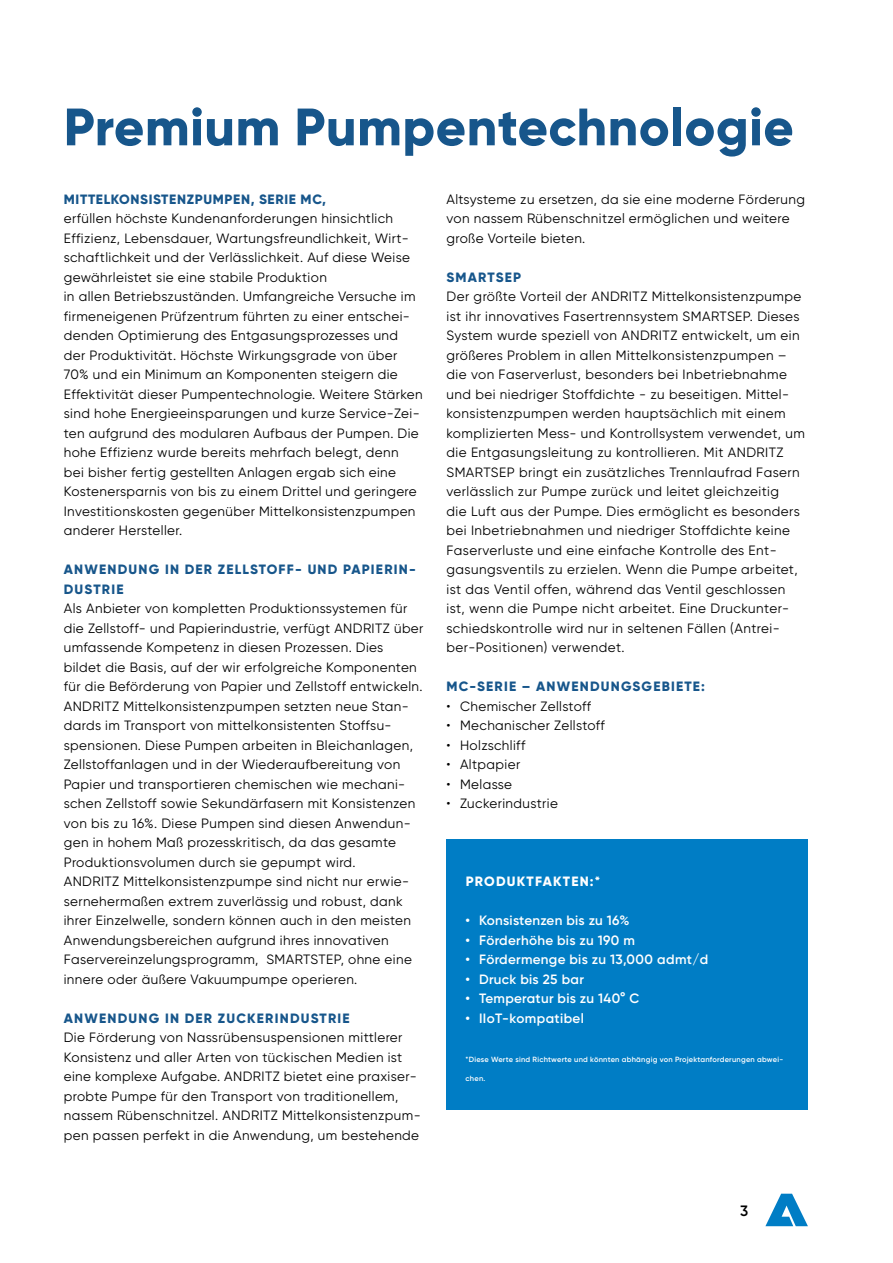
<style>
.page{position:relative;width:893px;height:1263px;background:#fff}
.page>*{position:absolute;margin:0;border:0;box-sizing:border-box;transform-origin:0 0}
.ANDRITZ_Level_2-3_He{font:800 52.5px "Gilroy";letter-spacing:.01em;color:#17568b}
.ANDRITZ_Level_2-3_Fo{font:600 15px "Gilroy";color:#000}
.ANDRITZ_Level_2-3_Bu{font:13.5px/19.5px "Gilroy";letter-spacing:.03em;color:#000}
.ANDRITZ_Level_2-3_Bu-2{font:600 13.5px "Gilroy";letter-spacing:.02em;color:#fff}
.ANDRITZ_Level_2-3_Su{font:800 13.5px/19.5px "Gilroy";letter-spacing:.09em;color:#17568b}
.ANDRITZ_Level_2-3_Su-2{font:800 13.5px "Gilroy";letter-spacing:.05em;color:#17568b}
.ANDRITZ_Level_2-3_Su-3{font:800 13.5px "Gilroy";letter-spacing:.09em;color:#fff}
.ANDRITZ_Level_2-3_Bu-3{font:600 7.5px "Gilroy";letter-spacing:.03em;color:#fff}
</style>
<div class="page">
<svg style="left:765px;top:1194px;width:43px;height:32px"></svg>
<div style="left:446px;top:839px;width:362px;height:271px;background:#007dc5"></div>
<p class="ANDRITZ_Level_2-3_He" style="left:64px;top:94px;width:731px">Premium Pumpentechnologie</p>
<p class="ANDRITZ_Level_2-3_Su-2" style="left:64px;top:191px;width:264px">MITTELKONSISTENZPUMPEN, SERIE MC,</p>
<p class="ANDRITZ_Level_2-3_Bu" style="left:64px;top:209px;width:348px">erfüllen höchste Kundenanforderungen hinsichtlich Effizienz, Lebensdauer, Wartungsfreundlichkeit, Wirt&shy;schaftlichkeit und der Verlässlichkeit. Auf diese Weise gewährleistet sie eine stabile Produktion</p>
<p class="ANDRITZ_Level_2-3_Bu" style="left:64px;top:287px;width:360px">in allen Betriebszuständen. Umfangreiche Versuche im firmeneigenen Prüfzentrum führten zu einer entschei&shy;denden Optimierung des Entgasungsprozesses und der Produktivität. Höchste Wirkungsgrade von über 70% und ein Minimum an Komponenten steigern die Effektivität dieser Pumpentechnologie. Weitere Stärken sind hohe Energieeinsparungen und kurze Service-Zei&shy;ten aufgrund des modularen Aufbaus der Pumpen. Die hohe Effizienz wurde bereits mehrfach belegt, denn<br>bei bisher fertig gestellten Anlagen ergab sich eine Kostenersparnis von bis zu einem Drittel und geringere Investitionskosten gegenüber Mittelkonsistenzpumpen</p>
<p class="ANDRITZ_Level_2-3_Bu" style="left:64px;top:521px;width:120px">anderer Hersteller.</p>
<p class="ANDRITZ_Level_2-3_Su" style="left:64px;top:560px;width:353px">ANWENDUNG IN DER ZELLSTOFF- UND PAPIERIN-<br>DUSTRIE</p>
<p class="ANDRITZ_Level_2-3_Bu" style="left:64px;top:599px;width:361px">Als Anbieter von kompletten Produktionssystemen für die Zellstoff- und Papierindustrie, verfügt ANDRITZ über umfassende Kompetenz in diesen Prozessen. Dies</p>
<p class="ANDRITZ_Level_2-3_Bu" style="left:64px;top:657px;width:360px">bildet die Basis, auf der wir erfolgreiche Komponenten für die Beförderung von Papier und Zellstoff entwickeln.<br>ANDRITZ Mittelkonsistenzpumpen setzten neue Stan&shy;dards im Transport von mittelkonsistenten Stoffsu&shy;spensionen. Diese Pumpen arbeiten in Bleichanlagen, Zellstoffanlagen und in der Wiederaufbereitung von</p>
<p class="ANDRITZ_Level_2-3_Bu" style="left:64px;top:774px;width:353px">Papier und transportieren chemischen wie mechani&shy;schen Zellstoff sowie Sekundärfasern mit Konsistenzen von bis zu 16%. Diese Pumpen sind diesen Anwendun&shy;gen in hohem Maß prozesskritisch, da das gesamte Produktionsvolumen durch sie gepumpt wird.</p>
<p class="ANDRITZ_Level_2-3_Bu" style="left:64px;top:872px;width:350px">ANDRITZ Mittelkonsistenzpumpe sind nicht nur erwie&shy;sernehermaßen extrem zuverlässig und robust, dank ihrer Einzelwelle, sondern können auch in den meisten Anwendungsbereichen aufgrund ihres innovativen Faservereinzelungsprogramm, SMARTSTEP, ohne eine innere oder äußere Vakuumpumpe operieren.</p>
<p class="ANDRITZ_Level_2-3_Su" style="left:64px;top:1008px;width:287px">ANWENDUNG IN DER ZUCKERINDUSTRIE</p>
<p class="ANDRITZ_Level_2-3_Bu" style="left:64px;top:1028px;width:358px">Die Förderung von Nassrübensuspensionen mittlerer Konsistenz und aller Arten von tückischen Medien ist eine komplexe Aufgabe. ANDRITZ bietet eine praxiser&shy;probte Pumpe für den Transport von traditionellem, nassem Rübenschnitzel. ANDRITZ Mittelkonsistenzpum&shy;pen passen perfekt in die Anwendung, um bestehende</p>
<p class="ANDRITZ_Level_2-3_Bu" style="left:446px;top:189px;width:360px">Altsysteme zu ersetzen, da sie eine moderne Förderung von nassem Rübenschnitzel ermöglichen und weitere große Vorteile bieten.</p>
<p class="ANDRITZ_Level_2-3_Su" style="left:447px;top:267px;width:76px">SMARTSEP</p>
<p class="ANDRITZ_Level_2-3_Bu" style="left:446px;top:287px;width:360px">Der größte Vorteil der ANDRITZ Mittelkonsistenzpumpe ist ihr innovatives Fasertrennsystem SMARTSEP. Dieses System wurde speziell von ANDRITZ entwickelt, um ein größeres Problem in allen Mittelkonsistenzpumpen – die von Faserverlust, besonders bei Inbetriebnahme und bei niedriger Stoffdichte - zu beseitigen. Mittel&shy;konsistenzpumpen werden hauptsächlich mit einem komplizierten Mess- und Kontrollsystem verwendet, um die Entgasungsleitung zu kontrollieren. Mit ANDRITZ SMARTSEP bringt ein zusätzliches Trennlaufrad Fasern verlässlich zur Pumpe zurück und leitet gleichzeitig<br>die Luft aus der Pumpe. Dies ermöglicht es besonders bei Inbetriebnahmen und niedriger Stoffdichte keine Faserverluste und eine einfache Kontrolle des Ent&shy;gasungsventils zu erzielen. Wenn die Pumpe arbeitet, ist das Ventil offen, während das Ventil geschlossen ist, wenn die Pumpe nicht arbeitet. Eine Druckunter&shy;schiedskontrolle wird nur in seltenen Fällen (Antrei&shy;ber-Positionen) verwendet.</p>
<p class="ANDRITZ_Level_2-3_Su" style="left:447px;top:677px;width:260px">MC-SERIE – ANWENDUNGSGEBIETE:</p>
<p class="ANDRITZ_Level_2-3_Bu" style="left:446px;top:696px;width:146px">• Chemischer Zellstoff</p>
<p class="ANDRITZ_Level_2-3_Bu" style="left:446px;top:716px;width:160px">• Mechanischer Zellstoff</p>
<p class="ANDRITZ_Level_2-3_Bu" style="left:446px;top:735px;width:80px">• Holzschliff</p>
<p class="ANDRITZ_Level_2-3_Bu" style="left:446px;top:755px;width:75px">• Altpapier</p>
<p class="ANDRITZ_Level_2-3_Bu" style="left:446px;top:774px;width:67px">• Melasse</p>
<p class="ANDRITZ_Level_2-3_Bu" style="left:446px;top:794px;width:113px">• Zuckerindustrie</p>
<p class="ANDRITZ_Level_2-3_Su-3" style="left:466px;top:873px;width:136px">PRODUKTFAKTEN:*</p>
<p class="ANDRITZ_Level_2-3_Bu-2" style="left:466px;top:912px;width:165px">• Konsistenzen bis zu 16%</p>
<p class="ANDRITZ_Level_2-3_Bu-2" style="left:466px;top:932px;width:171px">• Förderhöhe bis zu 190 m</p>
<p class="ANDRITZ_Level_2-3_Bu-2" style="left:466px;top:951px;width:244px">• Fördermenge bis zu 13,000 admt/d</p>
<p class="ANDRITZ_Level_2-3_Bu-2" style="left:466px;top:971px;width:120px">• Druck bis 25 bar</p>
<p class="ANDRITZ_Level_2-3_Bu-2" style="left:466px;top:990px;width:175px">• Temperatur bis zu 140° C</p>
<p class="ANDRITZ_Level_2-3_Bu-2" style="left:466px;top:1010px;width:120px">• IIoT-kompatibel</p>
<p class="ANDRITZ_Level_2-3_Bu-3" style="left:466px;top:1055px;width:319px">*Diese Werte sind Richtwerte und könnten abhängig von Projektanforderungen abwei-</p>
<p class="ANDRITZ_Level_2-3_Bu-3" style="left:466px;top:1074px;width:21px">chen.</p>
<p class="ANDRITZ_Level_2-3_Fo" style="left:740px;top:1201px;width:10px">3</p>
</div>
